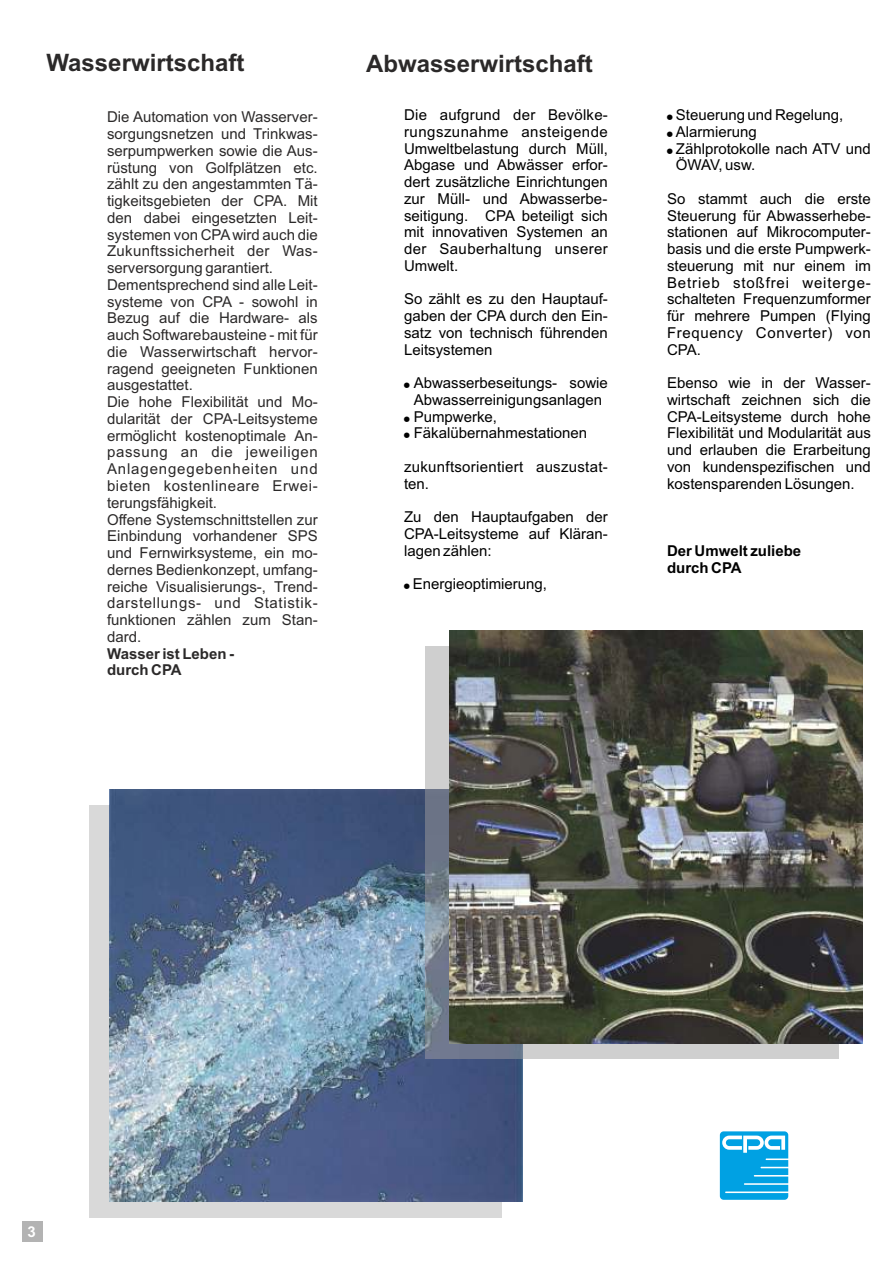
<style>
.page{position:relative;width:893px;height:1263px;background:#fff}
.page>*{position:absolute;margin:0;border:0;box-sizing:border-box;transform-origin:0 0}
.t1{font:700 24px "Arial";color:#2b2929}
.t2{font:15px/16.8px "Arial";color:#000}
.t3{font:15px/16.8px "Arial";color:#2b2929}
.t4{font:15px/16.8px "Arial";letter-spacing:.055em;color:#000}
.t5{font:15px "Arial";letter-spacing:.02em;color:#000}
.t6{font:700 15px/16.8px "Arial";color:#000}
.t7{font:15px "Arial";letter-spacing:.03em;color:#000}
.t8{font:15px "Arial";letter-spacing:.025em;color:#000}
.t9{font:700 15px/16.8px "Arial";color:#2b2929}
.t10{font:15px "Arial";letter-spacing:.04em;color:#000}
.t11{font:700 15px "Arial";color:#fff}
</style>
<div class="page">
<div style="left:90px;top:806px;width:412px;height:412px;background:#d9d9d9"></div>
<img style="left:110px;top:789px;width:412px;height:412px">
<div style="left:426px;top:646px;width:412px;height:413px;background:#cfcfcf"></div>
<img style="left:426px;top:789px;width:96px;height:270px">
<img style="left:449px;top:630px;width:414px;height:414px">
<div style="left:22px;top:1221px;width:21px;height:21px;background:#b3b3b3"></div>
<svg style="left:720px;top:1131px;width:68px;height:69px;background:#2fb2e8"></svg>
<h1 class="t1" style="left:47px;top:53px;width:199px">Wasserwirtschaft</h1>
<p class="t3" style="left:107px;top:110px;width:212px">Die Automation von Wasserver&shy;sorgungsnetzen und Trinkwas&shy;serpumpwerken sowie die Aus&shy;rüstung von Golfplätzen etc. zählt zu den angestammten Tä&shy;tigkeitsgebieten der CPA. Mit den dabei eingesetzten Leit&shy;systemen von CPAwird auch die<br>Zukunftssicherheit der Was&shy;serversorgung garantiert.<br>Dementsprechend sind alle Leit&shy;systeme von CPA - sowohl in<br>Bezug auf die Hardware- als auch Softwarebausteine - mit für die Wasserwirtschaft hervor&shy;ragend geeigneten Funktionen ausgestattet.<br>Die hohe Flexibilität und Mo&shy;dularität der CPA-Leitsysteme ermöglicht kostenoptimale An&shy;passung an die jeweiligen<br>Anlagengegebenheiten und bieten kostenlineare Erwei&shy;terungsfähigkeit.<br>Offene Systemschnittstellen zur<br>Einbindung vorhandener SPS und Fernwirksysteme, ein mo&shy;dernes Bedienkonzept, umfang&shy;reiche Visualisierungs-, Trend&shy;darstellungs- und Statistik&shy;funktionen zählen zum Stan&shy;dard.</p>
<p class="t9" style="left:107px;top:646px;width:128px">Wasser ist Leben - durch CPA</p>
<h1 class="t1" style="left:366px;top:55px;width:228px">Abwasserwirtschaft</h1>
<p class="t2" style="left:404px;top:108px;width:205px">Die aufgrund der Bevölke-</p>
<p class="t2" style="left:676px;top:108px;width:169px">Steuerung und Regelung,</p>
<p class="t7" style="left:404px;top:126px;width:205px">rungszunahme ansteigende</p>
<p class="t2" style="left:676px;top:124px;width:82px">Alarmierung</p>
<p class="t2" style="left:404px;top:141px;width:205px">Umweltbelastung durch Müll,</p>
<p class="t2" style="left:676px;top:141px;width:197px">Zählprotokolle nach ATV und</p>
<p class="t2" style="left:404px;top:158px;width:205px">Abgase und Abwässer erfor-</p>
<p class="t2" style="left:676px;top:158px;width:81px">ÖWAV, usw.</p>
<p class="t2" style="left:404px;top:175px;width:205px">dert zusätzliche Einrichtungen zur Müll- und Abwasserbe-</p>
<p class="t2" style="left:667px;top:191px;width:205px">So stammt auch die erste</p>
<p class="t2" style="left:404px;top:208px;width:205px">seitigung. CPA beteiligt sich</p>
<p class="t2" style="left:667px;top:208px;width:205px">Steuerung für Abwasserhebe-</p>
<p class="t2" style="left:404px;top:225px;width:205px">mit innovativen Systemen an</p>
<p class="t2" style="left:667px;top:225px;width:205px">stationen auf Mikrocomputer-</p>
<p class="t8" style="left:404px;top:243px;width:205px">der Sauberhaltung unserer</p>
<p class="t2" style="left:667px;top:242px;width:205px">basis und die erste Pumpwerk-</p>
<p class="t2" style="left:404px;top:259px;width:56px">Umwelt.</p>
<p class="t4" style="left:667px;top:259px;width:205px">steuerung mit nur einem im<br>Betrieb stoßfrei weiterge-</p>
<p class="t2" style="left:404px;top:292px;width:205px">So zählt es zu den Hauptauf-</p>
<p class="t2" style="left:667px;top:292px;width:205px">schalteten Frequenzumformer</p>
<p class="t2" style="left:404px;top:309px;width:205px">gaben der CPA durch den Ein-</p>
<p class="t2" style="left:667px;top:309px;width:205px">für mehrere Pumpen (Flying</p>
<p class="t2" style="left:404px;top:326px;width:205px">satz von technisch führenden</p>
<p class="t10" style="left:667px;top:327px;width:205px">Frequency Converter) von</p>
<p class="t2" style="left:404px;top:342px;width:90px">Leitsystemen</p>
<p class="t2" style="left:667px;top:342px;width:35px">CPA.</p>
<p class="t2" style="left:414px;top:376px;width:196px">Abwasserbeseitungs- sowie</p>
<p class="t2" style="left:667px;top:376px;width:205px">Ebenso wie in der Wasser-</p>
<p class="t2" style="left:414px;top:393px;width:190px">Abwasserreinigungsanlagen</p>
<p class="t2" style="left:667px;top:393px;width:205px">wirtschaft zeichnen sich die</p>
<p class="t2" style="left:414px;top:409px;width:85px">Pumpwerke,</p>
<p class="t2" style="left:667px;top:409px;width:205px">CPA-Leitsysteme durch hohe</p>
<p class="t2" style="left:414px;top:426px;width:175px">Fäkalübernahmestationen</p>
<p class="t2" style="left:667px;top:426px;width:205px">Flexibilität und Modularität aus und erlauben die Erarbeitung</p>
<p class="t5" style="left:404px;top:461px;width:205px">zukunftsorientiert auszustat-</p>
<p class="t2" style="left:667px;top:460px;width:205px">von kundenspezifischen und</p>
<p class="t2" style="left:404px;top:476px;width:27px">ten.</p>
<p class="t2" style="left:667px;top:476px;width:189px">kostensparenden Lösungen.</p>
<p class="t2" style="left:404px;top:510px;width:205px;text-align:justify">Zu den Hauptaufgaben der CPA-Leitsysteme auf Kläran&shy;lagen zählen:</p>
<p class="t6" style="left:667px;top:543px;width:136px">Der Umwelt zuliebe durch CPA</p>
<p class="t2" style="left:413px;top:577px;width:136px">Energieoptimierung,</p>
<p class="t11" style="left:28px;top:1226px;width:10px">3</p>
</div>
